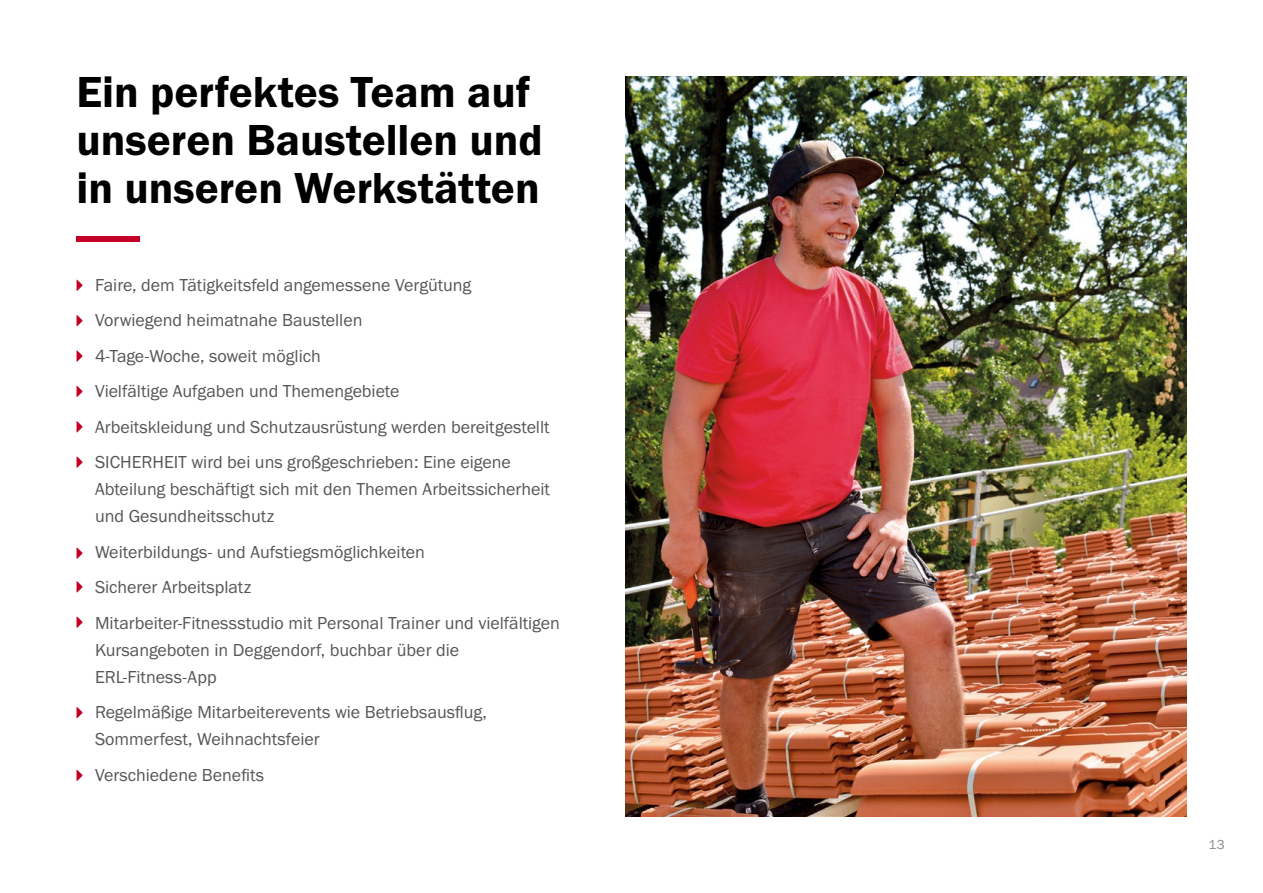
<style>
.page{position:relative;width:1263px;height:893px;background:#fff}
.page>*{position:absolute;margin:0;border:0;box-sizing:border-box;transform-origin:0 0}
.t1{font:45px/48px "Franklin Gothic URW Dem";color:#000}
.t2{font:18px/35.5px "Franklin Gothic URW Boo";color:#565655}
.t3{font:13.5px "Franklin Gothic URW Boo";color:#868786}
</style>
<div class="page">
<img style="left:625px;top:77px;width:561px;height:739px">
<svg style="left:77px;top:236px;width:63px;height:6px"></svg>
<svg style="left:77px;top:279px;width:6px;height:12px"></svg>
<svg style="left:77px;top:315px;width:6px;height:12px"></svg>
<svg style="left:77px;top:350px;width:6px;height:12px"></svg>
<svg style="left:77px;top:386px;width:6px;height:11px"></svg>
<svg style="left:77px;top:421px;width:6px;height:12px"></svg>
<svg style="left:77px;top:456px;width:6px;height:12px"></svg>
<svg style="left:77px;top:547px;width:6px;height:12px"></svg>
<svg style="left:77px;top:581px;width:6px;height:12px"></svg>
<svg style="left:77px;top:616px;width:6px;height:12px"></svg>
<svg style="left:77px;top:707px;width:6px;height:11px"></svg>
<svg style="left:77px;top:769px;width:6px;height:12px"></svg>
<h1 class="t1" style="left:77px;top:67px;width:468px">Ein perfektes Team auf unseren Baustellen und in unseren Werkstätten</h1>
<p class="t2" style="left:95px;top:266px;width:456px">Faire, dem Tätigkeitsfeld angemessene Vergütung Vorwiegend heimatnahe Baustellen<br>4-Tage-Woche, soweit möglich<br>Vielfältige Aufgaben und Themengebiete<br>Arbeitskleidung und Schutzausrüstung werden bereitgestellt SICHERHEIT wird bei uns großgeschrieben: Eine eigene</p>
<p class="t2" style="left:95px;top:475px;width:457px;line-height:27px">Abteilung beschäftigt sich mit den Themen Arbeitssicherheit und Gesundheitsschutz</p>
<p class="t2" style="left:95px;top:533px;width:466px">Weiterbildungs- und Aufstiegsmöglichkeiten<br>Sicherer Arbeitsplatz<br>Mitarbeiter-Fitnessstudio mit Personal Trainer und vielfältigen</p>
<p class="t2" style="left:95px;top:636px;width:366px;line-height:27px">Kursangeboten in Deggendorf, buchbar über die<br>ERL-Fitness-App</p>
<p class="t2" style="left:95px;top:698px;width:393px;line-height:27px">Regelmäßige Mitarbeiterevents wie Betriebsausflug,<br>Sommerfest, Weihnachtsfeier</p>
<p class="t2" style="left:95px;top:756px;width:171px">Verschiedene Benefits</p>
<p class="t3" style="left:1208px;top:836px;width:17px">13</p>
</div>
